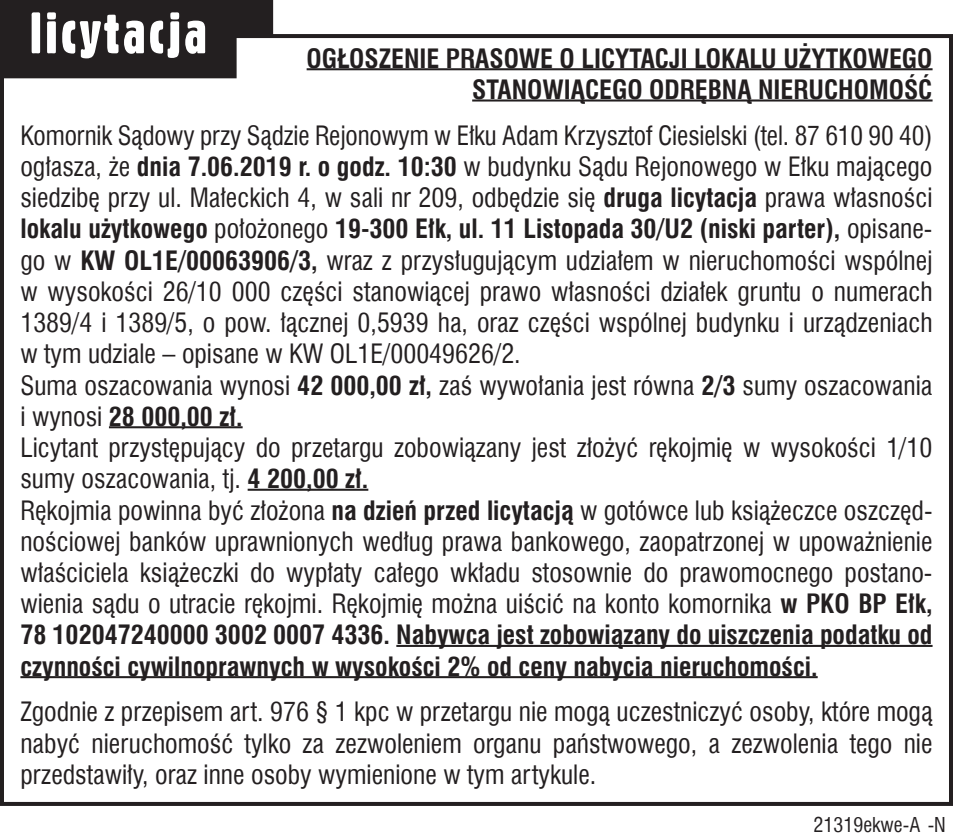
<style>
.page{position:relative;width:953px;height:840px;background:#fff}
.page>*{position:absolute;margin:0;border:0;box-sizing:border-box;transform-origin:0 0}
.t1{font:56px "Gothic 821 Cn EU";letter-spacing:.05em;color:#fff}
.t2{font:26px/31.2px "Swis 721 Cn EU";color:#231f20}
.t3{font:700 26px/31.2px "Swis 721 Cn EU";color:#231f20;text-align:right}
.t4{font:20px "Swis 721 Cn EU";color:#231f20}
.s1{font-weight:700}
</style>
<div class="page">
<div style="left:0;top:34px;width:952px;height:771px;border:4px solid #231f20"></div>
<hr style="left:306px;top:68px;width:626px;height:2px;background:#231f20">
<hr style="left:472px;top:99px;width:460px;height:2px;background:#231f20">
<hr style="left:109px;top:426px;width:133px;height:2px;background:#231f20">
<hr style="left:248px;top:488px;width:120px;height:2px;background:#231f20">
<hr style="left:396px;top:644px;width:536px;height:2px;background:#231f20">
<hr style="left:20px;top:675px;width:797px;height:2px;background:#231f20">
<div style="left:2px;top:2px;width:232px;height:74px;background:#231f20"></div>
<div style="left:0;top:0;width:236px;height:78px;border:4px solid #231f20"></div>
<div style="left:232px;top:2px;width:39px;height:32px;background:#231f20"></div>
<div style="left:230px;top:0;width:43px;height:37px;border:4px solid #231f20"></div>
<h1 class="t1" style="left:29px;top:-1px;width:179px">licytacja</h1>
<p class="t3" style="left:306px;top:44px;width:627px">OGŁOSZENIE PRASOWE O LICYTACJI LOKALU UŻYTKOWEGO<br>STANOWIĄCEGO ODRĘBNĄ NIERUCHOMOŚĆ</p>
<p class="t2" style="left:20px;top:119px;width:913px">Komornik Sądowy przy Sądzie Rejonowym w Ełku Adam Krzysztof Ciesielski (tel. 87 610 90 40) ogłasza, że <span class="s1">dnia 7.06.2019 r. o godz. 10:30</span> w budynku Sądu Rejonowego w Ełku mającego siedzibę przy ul. Małeckich 4, w sali nr 209, odbędzie się <span class="s1">druga licytacja</span> prawa własności <span class="s1">lokalu użytkowego</span> położonego <span class="s1">19-300 Ełk, ul. 11 Listopada 30/U2 (niski parter),</span> opisane&shy;go w <span class="s1">KW OL1E/00063906/3,</span> wraz z przysługującym udziałem w nieruchomości wspólnej w wysokości 26/10 000 części stanowiącej prawo własności działek gruntu o numerach 1389/4 i 1389/5, o pow. łącznej 0,5939 ha, oraz części wspólnej budynku i urządzeniach w tym udziale – opisane w KW OL1E/00049626/2.<br>Suma oszacowania wynosi <span class="s1">42 000,00 zł,</span> zaś wywołania jest równa <span class="s1">2/3</span> sumy oszacowania i wynosi <span class="s1">28 000,00 zł.<br></span>Licytant przystępujący do przetargu zobowiązany jest złożyć rękojmię w wysokości 1/10 sumy oszacowania, tj. <span class="s1">4 200,00 zł.<br></span>Rękojmia powinna być złożona <span class="s1">na dzień przed licytacją</span> w gotówce lub książeczce oszczęd&shy;nościowej banków uprawnionych według prawa bankowego, zaopatrzonej w upoważnienie właściciela książeczki do wypłaty całego wkładu stosownie do prawomocnego postano&shy;wienia sądu o utracie rękojmi. Rękojmię można uiścić na konto komornika <span class="s1">w PKO BP Ełk, 78 102047240000 3002 0007 4336. Nabywca jest zobowiązany do uiszczenia podatku od czynności cywilnoprawnych w wysokości 2% od ceny nabycia nieruchomości.</span></p>
<p class="t2" style="left:20px;top:695px;width:913px;text-align:justify">Zgodnie z przepisem art. 976 § 1 kpc w przetargu nie mogą uczestniczyć osoby, które mogą nabyć nieruchomość tylko za zezwoleniem organu państwowego, a zezwolenia tego nie przedstawiły, oraz inne osoby wymienione w tym artykule.</p>
<p class="t4" style="left:813px;top:810px;width:134px">21319ekwe-A -N</p>
</div>
